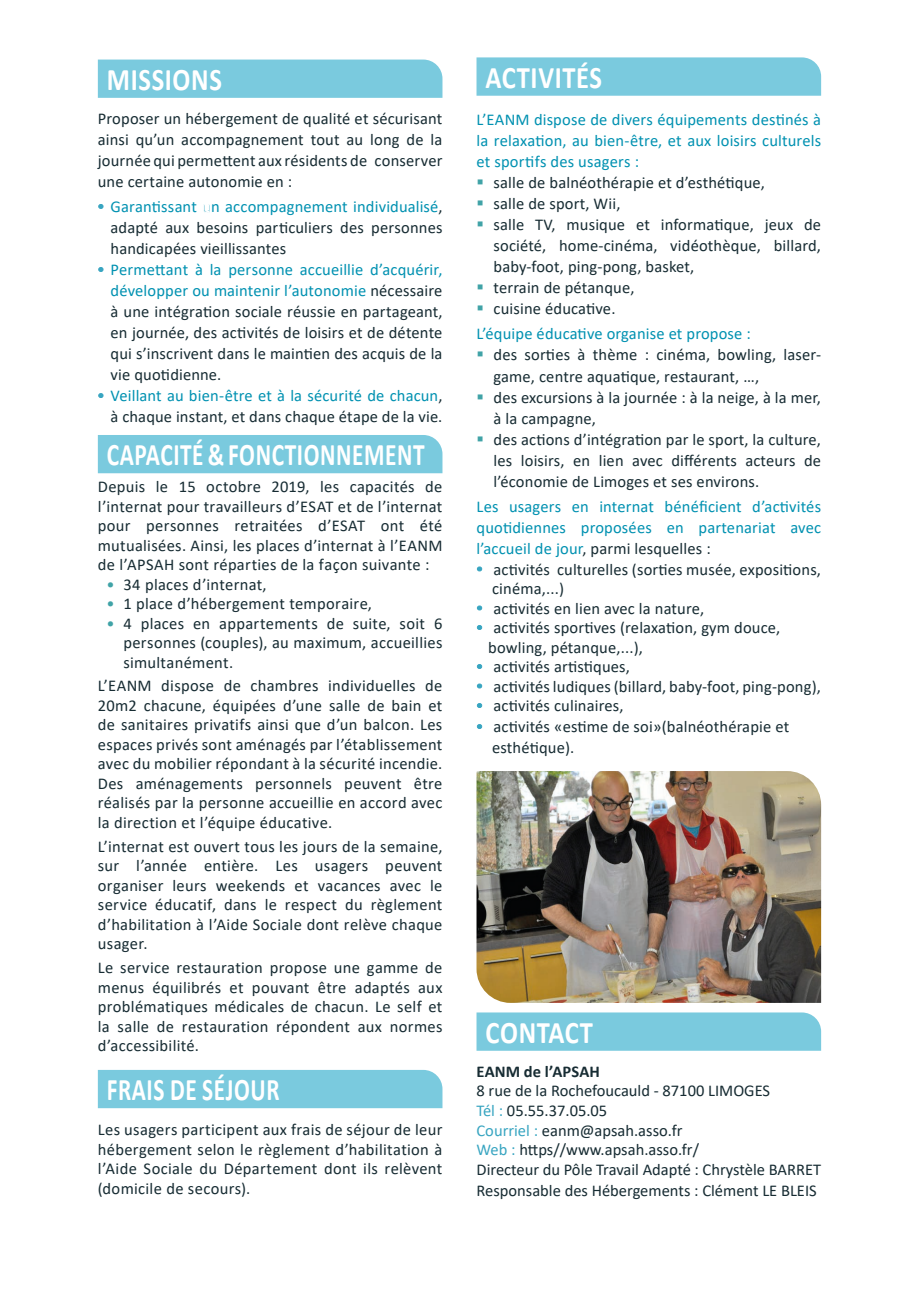
<style>
.page{position:relative;width:919px;height:1289px;background:#fff}
.page>*{position:absolute;margin:0;border:0;box-sizing:border-box;transform-origin:0 0}
.TITRES_INTERMEDIAIRE{font:700 31.5px "Calibri";letter-spacing:.025em;color:#fff;scale:.74 1}
.TITRES_INTERMEDIAIRE-2{font:700 31.5px "Calibri";letter-spacing:.025em;color:#fff;scale:.84 1}
.ARTICLES_LIGHT{font:16.5px/19.5px "Calibri";letter-spacing:.01em;color:#172c33;text-align:justify}
.ARTICLES_LIGHT-2{font:16.5px/21px "Calibri";letter-spacing:.01em;color:#0091b1;text-align:justify}
.ARTICLES_LIGHT-3{font:700 16.5px "Calibri";letter-spacing:.005em;color:#172c33}
.s1{font-family:"Barmeno";font-size:16.65px;color:#38a5c1}
.s2{color:#0091b1}
.s3{color:#40a3a7}
.s4{color:#172c33}
.s5{color:#38a5c1}
</style>
<div class="page">
<div style="left:476px;top:57px;width:345px;height:39px;background:#7acade"></div>
<div style="left:476px;top:1012px;width:345px;height:38px;background:#7acade"></div>
<div style="left:98px;top:435px;width:344px;height:38px;background:#7acade"></div>
<div style="left:98px;top:60px;width:344px;height:38px;background:#7acade"></div>
<div style="left:98px;top:1069px;width:344px;height:39px;background:#7acade"></div>
<img style="left:476px;top:771px;width:345px;height:231px">
<p class="TITRES_INTERMEDIAIRE-2" style="left:107px;top:57px;width:138px">MISSIONS</p>
<p class="ARTICLES_LIGHT" style="left:98px;top:108px;width:346px;line-height:21px">Proposer un hébergement de qualité et sécurisant ainsi qu’un accompagnement tout au long de la journée qui permettent aux résidents de conserver une certaine autonomie en :</p>
<p class="ARTICLES_LIGHT" style="left:111px;top:196px;width:333px;line-height:21px;text-indent:-13px"><span class="s1">•</span> <span class="s2">Garantissant un accompagnement individualisé</span>, adapté aux besoins particuliers des personnes handicapées vieillissantes</p>
<p class="ARTICLES_LIGHT" style="left:111px;top:259px;width:333px;line-height:21px;text-indent:-13px"><span class="s1">•</span> <span class="s2">Permettant à la personne accueillie d’acquérir, développer ou maintenir l’autonomie</span> nécessaire à une intégration sociale réussie en partageant, en journée, des activités de loisirs et de détente qui s’inscrivent dans le maintien des acquis de la vie quotidienne.</p>
<p class="ARTICLES_LIGHT" style="left:98px;top:385px;width:346px;line-height:21px;text-align:right"><span class="s1">•</span> <span class="s2">Veillant au bien-être et à la sécurité de chacun</span>, à chaque instant, et dans chaque étape de la vie.</p>
<p class="TITRES_INTERMEDIAIRE" style="left:107px;top:432px;width:431px">CAPACITÉ &amp; FONCTIONNEMENT</p>
<p class="ARTICLES_LIGHT" style="left:98px;top:476px;width:346px">Depuis le 15 octobre 2019, les capacités de l’internat pour travailleurs d’ESAT et de l’internat pour personnes retraitées d’ESAT ont été mutualisées. Ainsi, les places d’internat à l’EANM de l’APSAH sont réparties de la façon suivante :</p>
<p class="ARTICLES_LIGHT" style="left:106px;top:574px;width:162px"><span class="s3">•</span> 34 places d’internat,</p>
<p class="ARTICLES_LIGHT" style="left:106px;top:593px;width:267px"><span class="s3">•</span> 1 place d’hébergement temporaire,</p>
<p class="ARTICLES_LIGHT" style="left:123px;top:613px;width:320px;text-indent:-17px"><span class="s3">•</span> 4 places en appartements de suite, soit 6 personnes (couples), au maximum, accueillies simultanément.</p>
<p class="ARTICLES_LIGHT" style="left:98px;top:675px;width:346px">L’EANM dispose de chambres individuelles de 20m2 chacune, équipées d’une salle de bain et de sanitaires privatifs ainsi que d’un balcon. Les espaces privés sont aménagés par l’établissement avec du mobilier répondant à la sécurité incendie.<br>Des aménagements personnels peuvent être réalisés par la personne accueillie en accord avec la direction et l’équipe éducative.</p>
<p class="ARTICLES_LIGHT" style="left:98px;top:836px;width:346px">L’internat est ouvert tous les jours de la semaine, sur l’année entière. Les usagers peuvent organiser leurs weekends et vacances avec le service éducatif, dans le respect du règlement d’habilitation à l’Aide Sociale dont relève chaque usager.</p>
<p class="ARTICLES_LIGHT" style="left:98px;top:957px;width:346px">Le service restauration propose une gamme de menus équilibrés et pouvant être adaptés aux problématiques médicales de chacun. Le self et la salle de restauration répondent aux normes d’accessibilité.</p>
<p class="TITRES_INTERMEDIAIRE" style="left:107px;top:1067px;width:235px">FRAIS DE SÉJOUR</p>
<p class="ARTICLES_LIGHT" style="left:98px;top:1119px;width:346px">Les usagers participent aux frais de séjour de leur hébergement selon le règlement d’habilitation à l’Aide Sociale du Département dont ils relèvent (domicile de secours).</p>
<p class="TITRES_INTERMEDIAIRE-2" style="left:485px;top:55px;width:140px">ACTIVITÉS</p>
<p class="ARTICLES_LIGHT-2" style="left:476px;top:109px;width:346px">L’EANM dispose de divers équipements destinés à la relaxation, au bien-être, et aux loisirs culturels et sportifs des usagers :</p>
<p class="ARTICLES_LIGHT" style="left:493px;top:172px;width:273px">salle de balnéothérapie et d’esthétique,</p>
<p class="ARTICLES_LIGHT" style="left:493px;top:193px;width:128px">salle de sport, Wii,</p>
<p class="ARTICLES_LIGHT" style="left:493px;top:214px;width:329px;line-height:21px">salle TV, musique et informatique, jeux de société, home-cinéma, vidéothèque, billard, baby-foot, ping-pong, basket,</p>
<p class="ARTICLES_LIGHT" style="left:493px;top:277px;width:142px">terrain de pétanque,</p>
<p class="ARTICLES_LIGHT" style="left:493px;top:298px;width:123px">cuisine éducative.</p>
<p class="ARTICLES_LIGHT-2" style="left:476px;top:323px;width:276px">L’équipe éducative organise et propose :</p>
<p class="ARTICLES_LIGHT" style="left:493px;top:344px;width:329px;line-height:21px">des sorties à thème : cinéma, bowling, laser&shy;game, centre aquatique, restaurant, …,</p>
<p class="ARTICLES_LIGHT" style="left:493px;top:386px;width:329px;line-height:21px">des excursions à la journée : à la neige, à la mer, à la campagne,</p>
<p class="ARTICLES_LIGHT" style="left:493px;top:428px;width:329px;line-height:21px">des actions d’intégration par le sport, la culture, les loisirs, en lien avec différents acteurs de l’économie de Limoges et ses environs.</p>
<p class="ARTICLES_LIGHT-2" style="left:476px;top:495px;width:346px">Les usagers en internat bénéficient d’activités quotidiennes proposées en partenariat avec l’accueil de jour<span class="s4">, parmi lesquelles :</span></p>
<p class="ARTICLES_LIGHT" style="left:476px;top:559px;width:346px"><span class="s1">•</span> activités culturelles (sorties musée, expositions,</p>
<p class="ARTICLES_LIGHT" style="left:492px;top:578px;width:73px">cinéma,...)</p>
<p class="ARTICLES_LIGHT" style="left:476px;top:598px;width:229px"><span class="s1">•</span> activités en lien avec la nature,</p>
<p class="ARTICLES_LIGHT" style="left:476px;top:617px;width:305px"><span class="s1">•</span> activités sportives (relaxation, gym douce,</p>
<p class="ARTICLES_LIGHT" style="left:488px;top:637px;width:156px">bowling, pétanque,...),</p>
<p class="ARTICLES_LIGHT" style="left:476px;top:656px;width:155px"><span class="s1">•</span> activités artistiques,</p>
<p class="ARTICLES_LIGHT" style="left:476px;top:676px;width:346px"><span class="s1">•</span> activités ludiques (billard, baby-foot, ping-pong),</p>
<p class="ARTICLES_LIGHT" style="left:476px;top:695px;width:149px"><span class="s1">•</span> activités culinaires,</p>
<p class="ARTICLES_LIGHT" style="left:476px;top:716px;width:314px"><span class="s1">•</span> activités «estime de soi»(balnéothérapie et</p>
<p class="ARTICLES_LIGHT" style="left:492px;top:737px;width:84px">esthétique).</p>
<p class="TITRES_INTERMEDIAIRE-2" style="left:485px;top:1010px;width:129px">CONTACT</p>
<p class="ARTICLES_LIGHT-3" style="left:476px;top:1059px;width:125px">EANM de l’APSAH</p>
<p class="ARTICLES_LIGHT" style="left:476px;top:1080px;width:295px">8 rue de la Rochefoucauld - 87100 LIMOGES</p>
<p class="ARTICLES_LIGHT" style="left:476px;top:1100px;width:132px"><span class="s5">Tél :</span> 05.55.37.05.05</p>
<p class="ARTICLES_LIGHT" style="left:476px;top:1119px;width:207px"><span class="s5">Courriel :</span> eanm@apsah.asso.fr</p>
<p class="ARTICLES_LIGHT" style="left:476px;top:1139px;width:224px"><span class="s5">Web :</span> https//www.apsah.asso.fr/</p>
<p class="ARTICLES_LIGHT" style="left:476px;top:1158px;width:346px">Directeur du Pôle Travail Adapté : Chrystèle BARRET</p>
<p class="ARTICLES_LIGHT" style="left:476px;top:1179px;width:342px">Responsable des Hébergements : Clément LE BLEIS</p>
</div>
